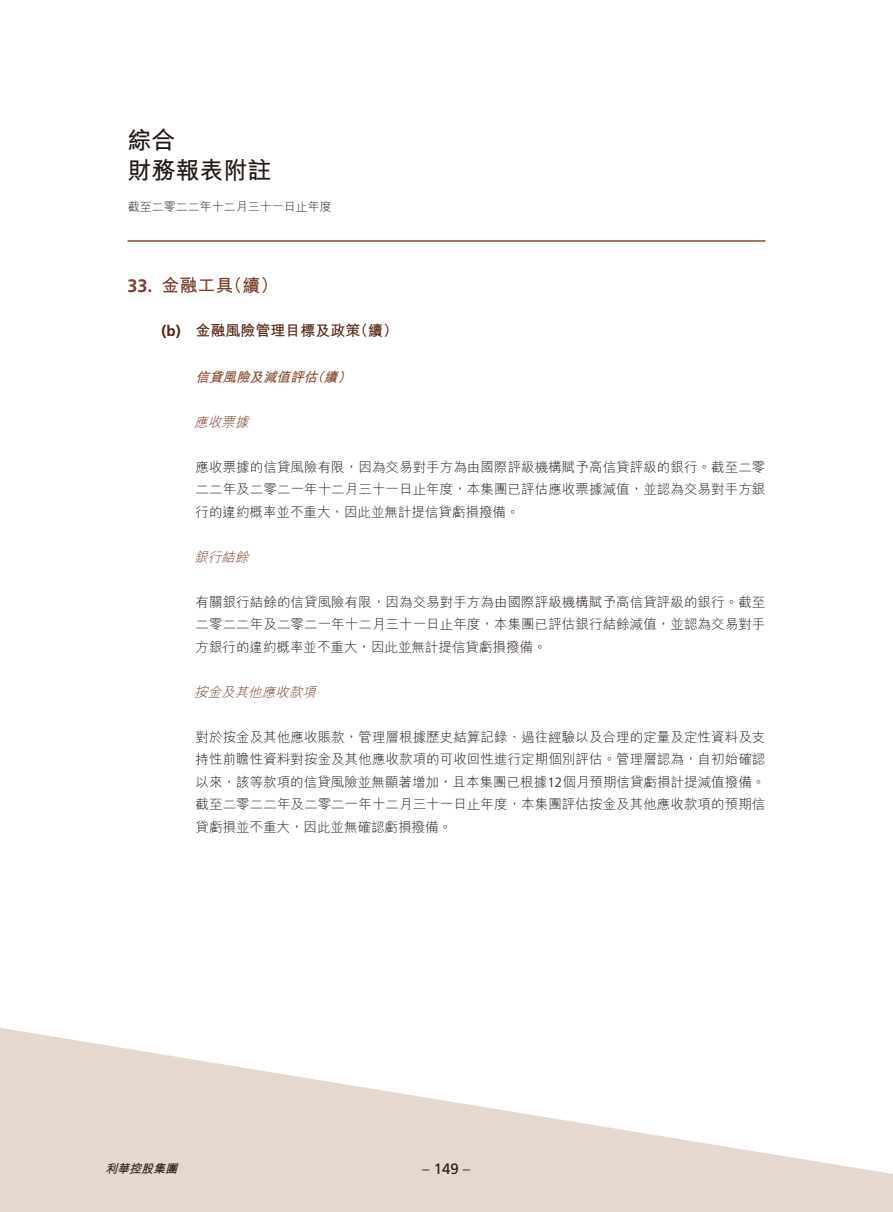
<style>
.page{position:relative;width:893px;height:1212px;background:#fff}
.page>*{position:absolute;margin:0;border:0;box-sizing:border-box;transform-origin:0 0}
.t1{font:700 24px/30px "M Hei HK";color:#231916}
.t2{font:700 18px "M Hei HK";color:#753d2a}
.t3{font:700 18px "Frutiger LT Std";color:#753d2a}
.t4{font:700 15px "M Hei HK";color:#532716}
.t5{font:15px "Frutiger LT Std";color:#231916}
.t6{font:700 15px "Frutiger LT Std";color:#532716}
.t7{font:300 13.5px/22.5px "M Hei HK";letter-spacing:.005em;color:#231916;text-align:justify}
.t8{font:italic 300 13.5px "M Hei HK";color:#753d2a}
.t9{font:italic 700 13.5px "M Hei HK";color:#884933}
.t10{font:300 12px "M Hei HK";color:#231916}
.t11{font:italic 700 12px "M Hei HK";color:#231916}
.s1{font-family:"Frutiger LT Std"}
.s2{font-weight:300}
</style>
<div class="page">
<svg style="left:0;top:1028px;width:893px;height:184px;fill:#e6d8ce"></svg>
<hr style="left:128px;top:240px;width:637px;height:2px;background:#884933">
<h1 class="t1" style="left:128px;top:123px;width:145px">綜合<br>財務報表附註</h1>
<p class="t10" style="left:128px;top:200px;width:205px">截至二零二二年十二月三十一日止年度</p>
<h2 class="t3" style="left:128px;top:276px;width:27px">33.</h2>
<h2 class="t2" style="left:162px;top:273px;width:73px">金融工具</h2>
<h2 class="t2" style="left:225px;top:273px;width:55px">（續(</h2>
<p class="t6" style="left:162px;top:322px;width:21px">b( )</p>
<p class="t4" style="left:196px;top:320px;width:166px">金融風險管理目標及政策</p>
<p class="t4" style="left:353px;top:320px;width:46px">（續(</p>
<p class="t9" style="left:196px;top:367px;width:148px">信貸風險及減值評估續</p>
<p class="t9" style="left:310px;top:367px;width:20px">（</p>
<p class="t9" style="left:337px;top:367px;width:20px">(</p>
<p class="t8" style="left:194px;top:415px;width:59px">應收票據</p>
<p class="t7" style="left:196px;top:455px;width:571px">應收票據的信貸風險有限，因為交易對手方為由國際評級機構賦予高信貸評級的銀行。截至二零二二年及二零二一年十二月三十一日止年度，本集團已評估應收票據減值，並認為交易對手方銀行的違約概率並不重大，因此並無計提信貸虧損撥備。</p>
<p class="t8" style="left:194px;top:550px;width:59px">銀行結餘</p>
<p class="t7" style="left:196px;top:590px;width:571px">有關銀行結餘的信貸風險有限，因為交易對手方為由國際評級機構賦予高信貸評級的銀行。截至二零二二年及二零二一年十二月三十一日止年度，本集團已評估銀行結餘減值，並認為交易對手方銀行的違約概率並不重大，因此並無計提信貸虧損撥備。</p>
<p class="t8" style="left:194px;top:685px;width:127px">按金及其他應收款項</p>
<p class="t7" style="left:196px;top:725px;width:571px">對於按金及其他應收賬款，管理層根據歷史結算記錄、過往經驗以及合理的定量及定性資料及支持性前瞻性資料對按金及其他應收款項的可收回性進行定期個別評估。管理層認為，自初始確認以來，該等款項的信貸風險並無顯著增加，且本集團已根據<span class="s1">12</span>個月預期信貸虧損計提減值撥備。截至二零二二年及二零二一年十二月三十一日止年度，本集團評估按金及其他應收款項的預期信貸虧損並不重大，因此並無確認虧損撥備。</p>
<p class="t11" style="left:105px;top:1160px;width:78px">利華控股集團</p>
<p class="t5" style="left:422px;top:1160px;width:50px"><span class="s2">–</span> 149 <span class="s2">–</span></p>
</div>
